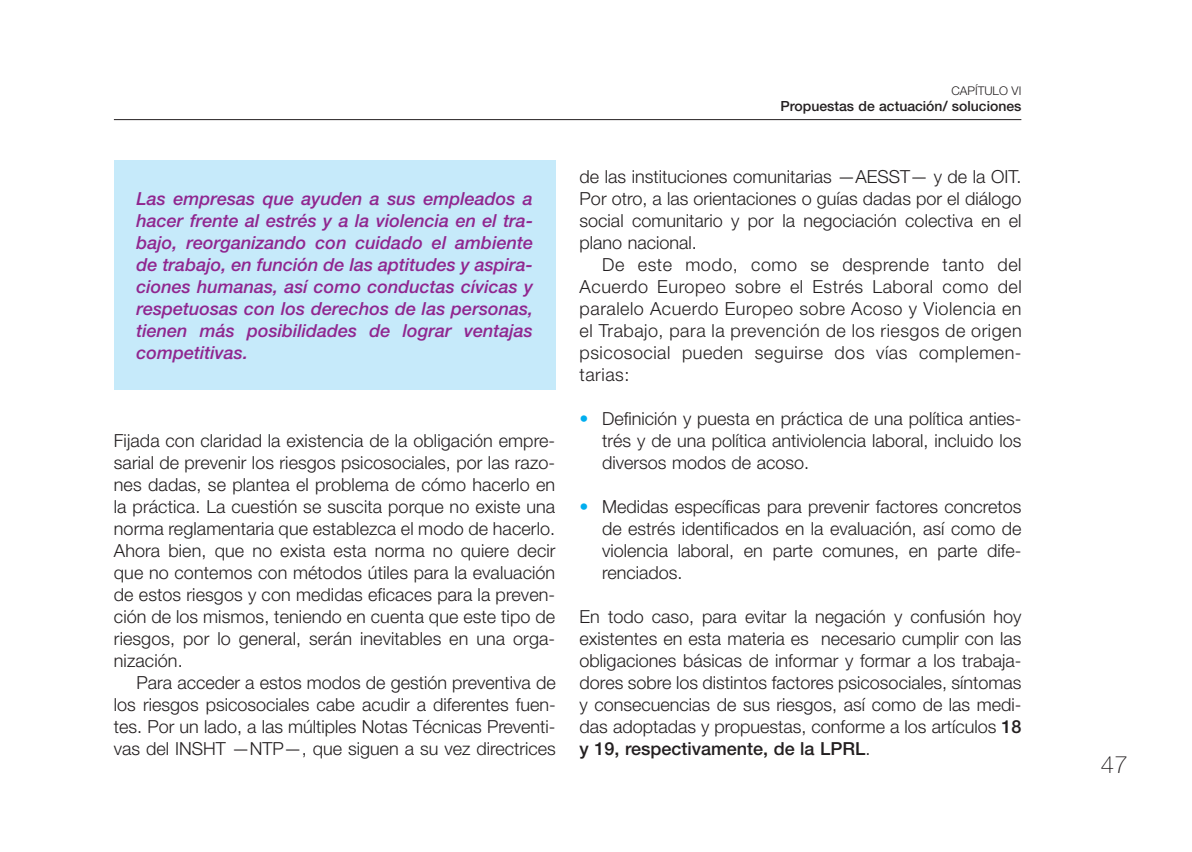
<style>
.page{position:relative;width:1192px;height:852px;background:#fff}
.page>*{position:absolute;margin:0;border:0;box-sizing:border-box;transform-origin:0 0}
.t1{font:100 24px "Helvetica Neue";color:#231f20}
.t2{font:300 18px/22px "Helvetica Neue";color:#231f20;text-align:justify}
.t3{font:italic 500 18px/22px "Helvetica Neue";color:#90268f;text-align:justify}
.t4{font:500 14px "Helvetica Neue";color:#231f20}
.t5{font:300 12px "Helvetica Neue";color:#231f20}
.s1{color:#00aeef}
.s2{font-weight:500}
</style>
<div class="page">
<svg style="left:113px;top:119px;width:909px;height:271px"></svg>
<p class="t3" style="left:137px;top:189px;width:398px">Las empresas que ayuden a sus empleados a hacer frente al estrés y a la violencia en el tra&shy;bajo, reorganizando con cuidado el ambiente de trabajo, en función de las aptitudes y aspira&shy;ciones humanas, así como conductas cívicas y respetuosas con los derechos de las personas, tienen más posibilidades de lograr ventajas competitivas.</p>
<p class="t2" style="left:114px;top:431px;width:443px">Fijada con claridad la existencia de la obligación empre&shy;sarial de prevenir los riesgos psicosociales, por las razo&shy;nes dadas, se plantea el problema de cómo hacerlo en la práctica. La cuestión se suscita porque no existe una norma reglamentaria que establezca el modo de hacerlo.<br>Ahora bien, que no exista esta norma no quiere decir que no contemos con métodos útiles para la evaluación de estos riesgos y con medidas eficaces para la preven&shy;ción de los mismos, teniendo en cuenta que este tipo de riesgos, por lo general, serán inevitables en una orga&shy;nización.</p>
<p class="t2" style="left:114px;top:673px;width:443px;text-indent:23px">Para acceder a estos modos de gestión preventiva de los riesgos psicosociales cabe acudir a diferentes fuen&shy;tes. Por un lado, a las múltiples Notas Técnicas Preventi&shy;vas del INSHT —NTP—, que siguen a su vez directrices</p>
<p class="t5" style="left:951px;top:87px;width:71px">CAPÍTULO VI</p>
<p class="t4" style="left:780px;top:101px;width:242px">Propuestas de actuación/ soluciones</p>
<p class="t2" style="left:579px;top:167px;width:443px">de las instituciones comunitarias —AESST— y de la OIT.<br>Por otro, a las orientaciones o guías dadas por el diálogo social comunitario y por la negociación colectiva en el plano nacional.</p>
<p class="t2" style="left:579px;top:255px;width:443px;text-indent:23px">De este modo, como se desprende tanto del Acuerdo Europeo sobre el Estrés Laboral como del paralelo Acuerdo Europeo sobre Acoso y Violencia en el Trabajo, para la prevención de los riesgos de origen psicosocial pueden seguirse dos vías complemen&shy;tarias:</p>
<p class="t2" style="left:602px;top:409px;width:421px;text-indent:-22px"><span class="s1">•</span> Definición y puesta en práctica de una política anties&shy;trés y de una política antiviolencia laboral, incluido los diversos modos de acoso.</p>
<p class="t2" style="left:602px;top:497px;width:421px;text-indent:-22px"><span class="s1">•</span> Medidas específicas para prevenir factores concretos de estrés identificados en la evaluación, así como de violencia laboral, en parte comunes, en parte dife&shy;renciados.</p>
<p class="t2" style="left:579px;top:607px;width:443px">En todo caso, para evitar la negación y confusión hoy existentes en esta materia es necesario cumplir con las obligaciones básicas de informar y formar a los trabaja&shy;dores sobre los distintos factores psicosociales, síntomas y consecuencias de sus riesgos, así como de las medi&shy;das adoptadas y propuestas, conforme a los artículos <span class="s2">18 y 19, respectivamente, de la LPRL</span>.</p>
<h1 class="t1" style="left:1101px;top:755px;width:28px">47</h1>
</div>
